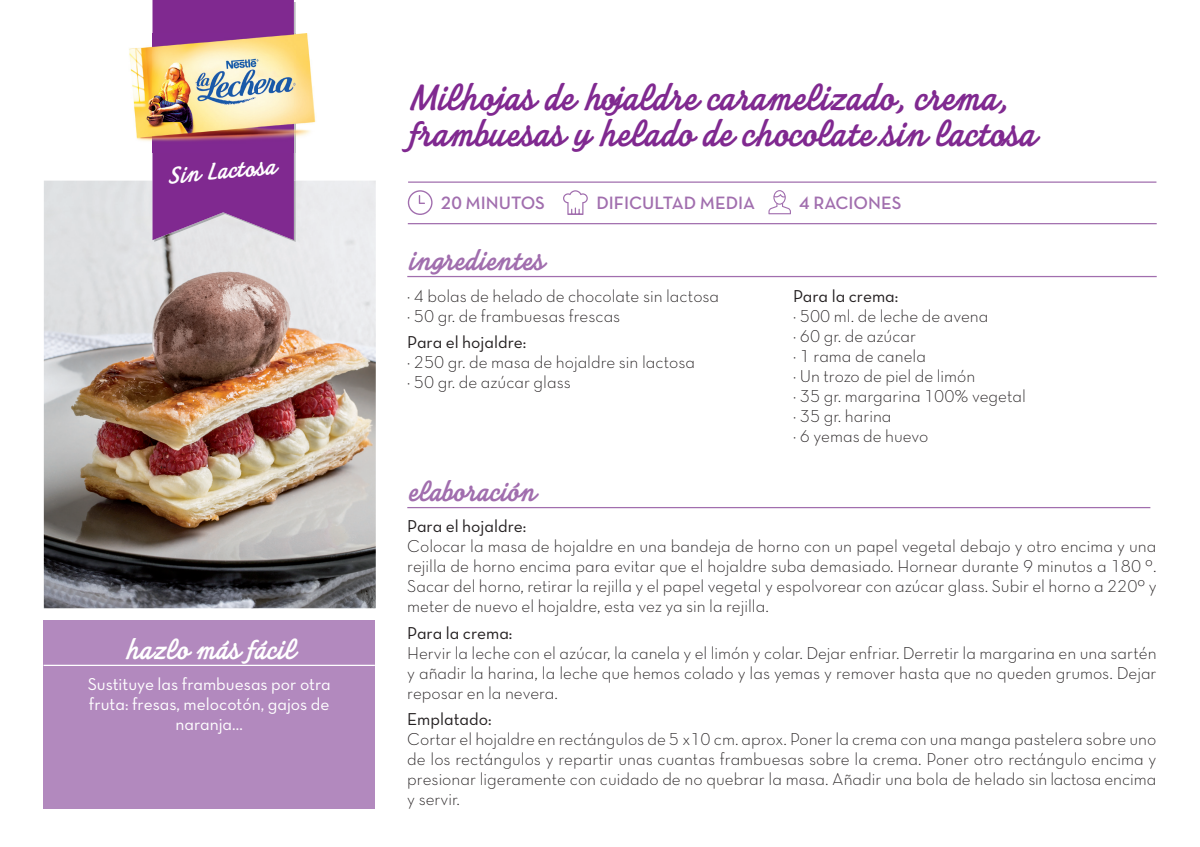
<style>
.page{position:relative;width:1200px;height:847px;background:#fff}
.page>*{position:absolute;margin:0;border:0;box-sizing:border-box;transform-origin:0 0}
.t1{font:700 38.75px/36.4px "Laitiere Initial";letter-spacing:-.015em;color:#802990}
.t2{font:700 30px "Laitiere Initial";letter-spacing:-.01em;color:#a16eae}
.t3{font:700 30px "Laitiere Initial";letter-spacing:-.01em;color:#fff}
.t4{font:700 25.12px "Laitiere Initial";color:#fff}
.t5{font:18.25px "Neutra Text TF Demi Alt";color:#a16eae}
.t6{font:17.5px/20px "Neutra Text TF Light Alt";color:#231f20;text-align:justify}
.t7{font:17.5px/20px "Neutra Text TF Book Alt";color:#fff;text-align:center}
.t8{font:17.5px "Neutra Text TF Book Alt";color:#231f20}
</style>
<div class="page">
<div style="left:43px;top:619px;width:332px;height:189px;background:#b289be"></div>
<hr style="left:407px;top:507px;width:743px;height:1px;background:#a16eae">
<hr style="left:44px;top:665px;width:331px;height:1px;background:#fff">
<hr style="left:407px;top:276px;width:750px;height:1px;background:#a16eae">
<hr style="left:408px;top:223px;width:749px;height:1px;background:#a16eae">
<hr style="left:408px;top:181px;width:748px;height:2px;background:#a16eae">
<svg style="left:768px;top:190px;width:23px;height:24px"></svg>
<svg style="left:408px;top:190px;width:25px;height:25px"></svg>
<svg style="left:563px;top:190px;width:25px;height:25px"></svg>
<img style="left:44px;top:181px;width:332px;height:427px">
<img style="left:154px;top:240px;width:142px;height:2px">
<svg style="left:153px;top:0;width:143px;height:240px;background:#8b3f99"></svg>
<img style="left:129px;top:33px;width:187px;height:119px">
<h3 class="t4" style="left:165px;top:161px;width:110px;rotate:-5deg">Sin Lactosa</h3>
<h2 class="t3" style="left:124px;top:632px;width:172px">hazlo más fácil</h2>
<p class="t7" style="left:88px;top:673px;width:245px">Sustituye las frambuesas por otra fruta: fresas, melocotón, gajos de naranja…</p>
<h1 class="t1" style="left:408px;top:78px;width:628px">Milhojas de hojaldre caramelizado, crema, frambuesas y helado de chocolate sin lactosa</h1>
<p class="t5" style="left:441px;top:191px;width:106px">20 MINUTOS</p>
<p class="t5" style="left:596px;top:191px;width:160px">DIFICULTAD MEDIA</p>
<p class="t5" style="left:799px;top:191px;width:104px">4 RACIONES</p>
<h2 class="t2" style="left:407px;top:244px;width:137px">ingredientes</h2>
<p class="t6" style="left:407px;top:285px;width:313px">· 4 bolas de helado de chocolate sin lactosa · 50 gr. de frambuesas frescas</p>
<p class="t8" style="left:407px;top:331px;width:121px">Para el hojaldre:</p>
<p class="t6" style="left:407px;top:352px;width:289px">· 250 gr. de masa de hojaldre sin lactosa · 50 gr. de azúcar glass</p>
<h2 class="t2" style="left:407px;top:474px;width:129px">elaboración</h2>
<p class="t8" style="left:793px;top:285px;width:107px">Para la crema:</p>
<p class="t6" style="left:793px;top:305px;width:234px;text-align:left">· 500 ml. de leche de avena<br>· 60 gr. de azúcar<br>· 1 rama de canela<br>· Un trozo de piel de limón<br>· 35 gr. margarina 100% vegetal · 35 gr. harina<br>· 6 yemas de huevo</p>
<p class="t8" style="left:407px;top:515px;width:121px">Para el hojaldre:</p>
<p class="t6" style="left:407px;top:536px;width:751px">Colocar la masa de hojaldre en una bandeja de horno con un papel vegetal debajo y otro encima y una rejilla de horno encima para evitar que el hojaldre suba demasiado. Hornear durante 9 minutos a 180 º.<br>Sacar del horno, retirar la rejilla y el papel vegetal y espolvorear con azúcar glass. Subir el horno a 220º y meter de nuevo el hojaldre, esta vez ya sin la rejilla.</p>
<p class="t8" style="left:407px;top:622px;width:107px">Para la crema:</p>
<p class="t6" style="left:407px;top:642px;width:751px">Hervir la leche con el azúcar, la canela y el limón y colar. Dejar enfriar. Derretir la margarina en una sartén y añadir la harina, la leche que hemos colado y las yemas y remover hasta que no queden grumos. Dejar reposar en la nevera.</p>
<p class="t8" style="left:407px;top:708px;width:86px">Emplatado:</p>
<p class="t6" style="left:407px;top:728px;width:751px">Cortar el hojaldre en rectángulos de 5 x10 cm. aprox. Poner la crema con una manga pastelera sobre uno de los rectángulos y repartir unas cuantas frambuesas sobre la crema. Poner otro rectángulo encima y presionar ligeramente con cuidado de no quebrar la masa. Añadir una bola de helado sin lactosa encima y servir.</p>
</div>
